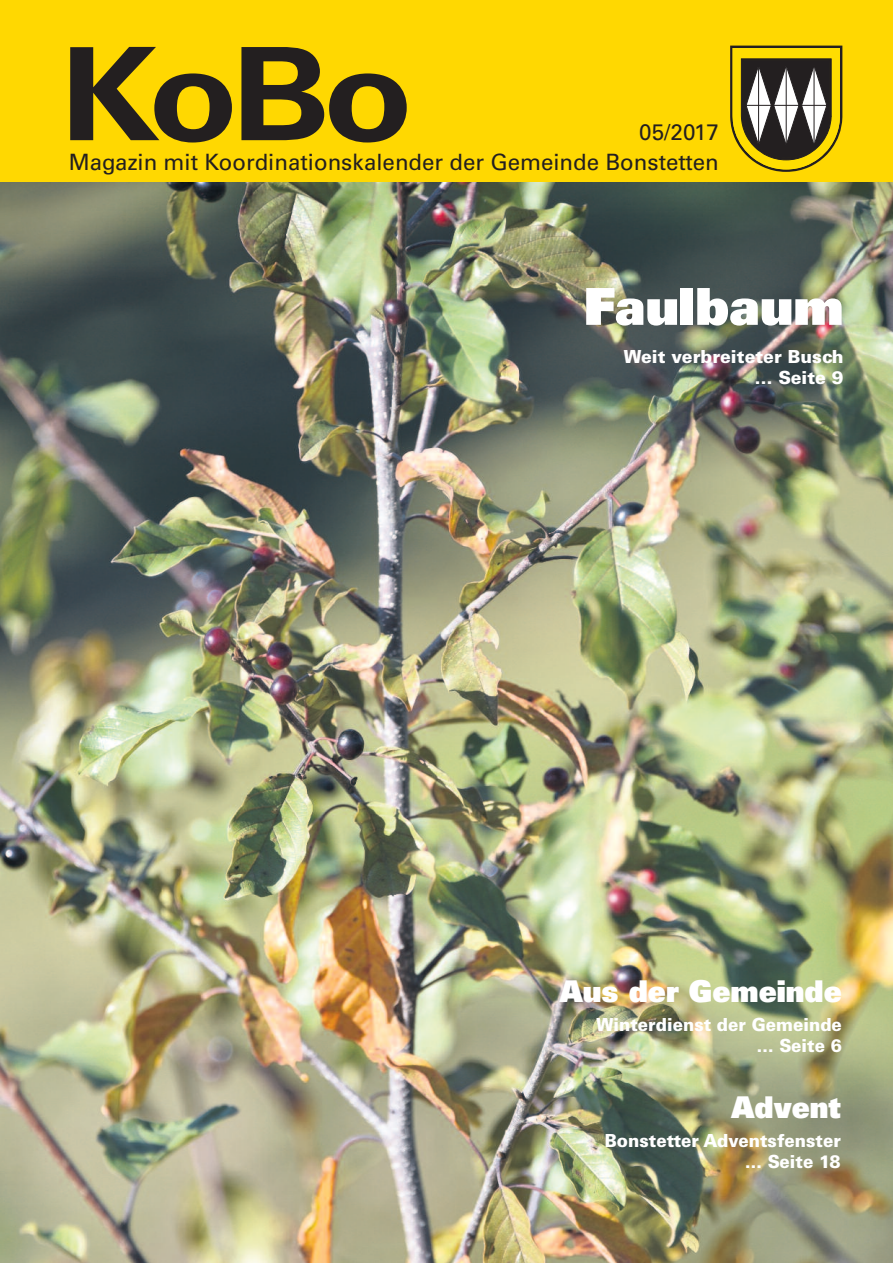
<style>
.page{position:relative;width:893px;height:1263px;background:#fff}
.page>*{position:absolute;margin:0;border:0;box-sizing:border-box;transform-origin:0 0}
.t1{font:700 129px "Univers LT Std";color:#231f20;scale:1.15 1}
.t2{font:51px "Univers LT Std X Black";color:#fff}
.t3{font:30px "Univers LT Std X Black";color:#fff;scale:.96 1}
.t4{font:22.5px "Univers LT Std";color:#231f20}
.t5{font:900 18px/21px "Univers LT Std";color:#fff;text-align:right;scale:.94 1}
.t6{font:900 18px/21px "Univers LT Std";color:#fff;text-align:right}
</style>
<div class="page">
<div style="left:0;top:0;width:893px;height:183px;background:#ffd801"></div>
<svg style="left:730px;top:46px;width:112px;height:126px"></svg>
<hr style="left:758px;top:64px;width:1px;height:82px;background:#231f20">
<hr style="left:745px;top:105px;width:83px;height:1px;background:#231f20">
<hr style="left:786px;top:63px;width:1px;height:82px;background:#231f20">
<hr style="left:814px;top:64px;width:1px;height:82px;background:#231f20">
<img style="left:0;top:183px;width:893px;height:1080px">
<h1 class="t1" style="left:60px;top:47px;width:309px">KoBo</h1>
<p class="t4" style="left:69px;top:153px;width:652px">Magazin mit Koordinationskalender der Gemeinde Bonstetten</p>
<p class="t4" style="left:639px;top:124px;width:81px">05/2017</p>
<h2 class="t2" style="left:584px;top:288px;width:262px">Faulbaum</h2>
<p class="t6" style="left:624px;top:348px;width:221px">Weit verbreiteter Busch ... Seite 9</p>
<h3 class="t3" style="left:560px;top:980px;width:295px">Aus der Gemeinde</h3>
<p class="t5" style="left:597px;top:1016px;width:262px">Winterdienst der Gemeinde ... Seite 6</p>
<h3 class="t3" style="left:732px;top:1096px;width:115px">Advent</h3>
<p class="t5" style="left:605px;top:1132px;width:253px">Bonstetter Adventsfenster ... Seite 18</p>
</div>
